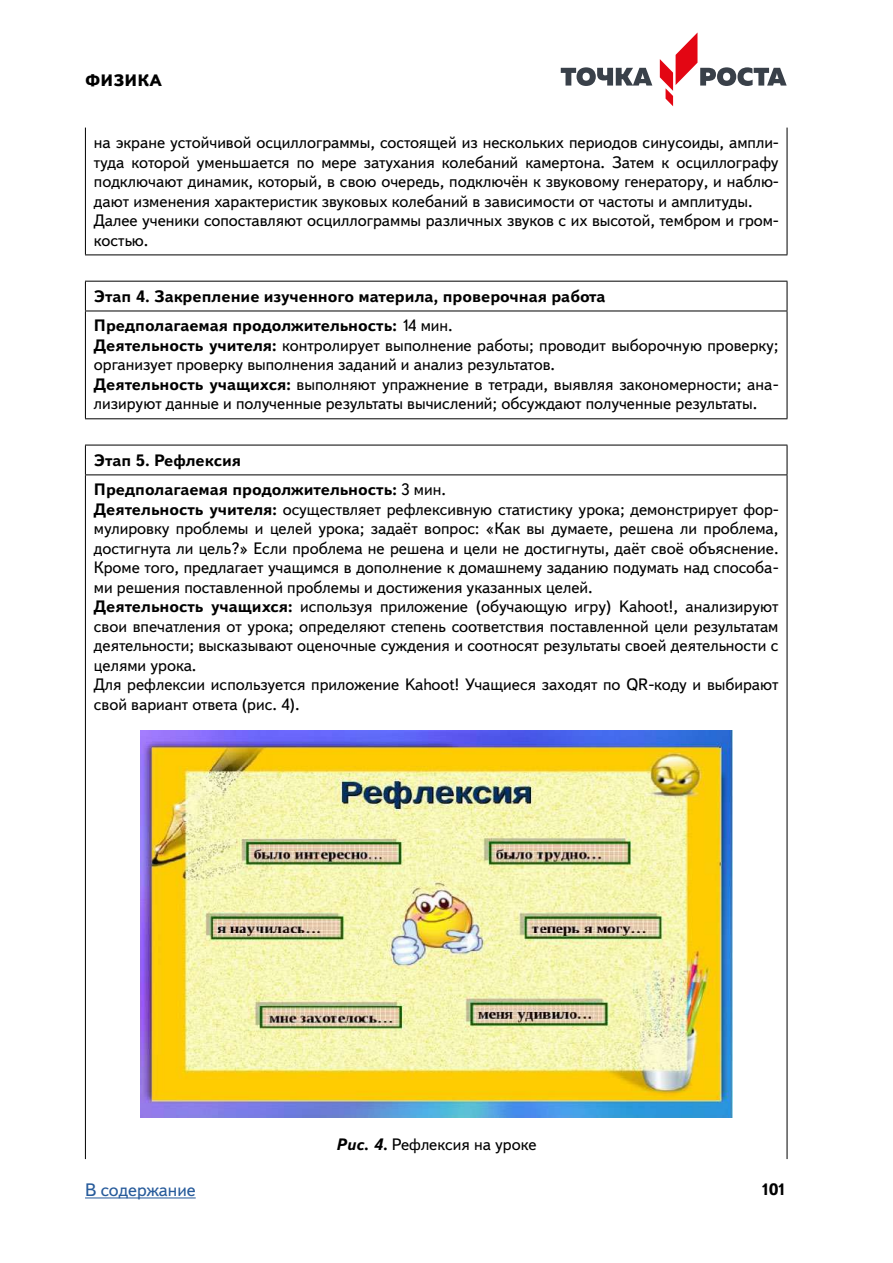
<style>
.page{position:relative;width:893px;height:1263px;background:#fff}
.page>*{position:absolute;margin:0;border:0;box-sizing:border-box;transform-origin:0 0}
.t1{font:18px "Textbook New";color:#275b9b}
.t2{font:16.5px/19.5px "Textbook New";color:#000}
.t3{font:700 16.5px/29.8px "Textbook New";color:#000}
.t4{font:800 16.5px "Textbook New";letter-spacing:.01em;color:#000}
.s1{font-weight:400}
.s2{font-weight:700}
.s3{font-weight:700;font-style:italic}
</style>
<div class="page">
<hr style="left:85px;top:1197px;width:111px;height:1px;background:#275b9b">
<svg style="left:561px;top:67px;width:91px;height:19px"></svg>
<svg style="left:660px;top:32px;width:127px;height:74px"></svg>
<hr style="left:85px;top:254px;width:702px;height:1px;background:#000">
<hr style="left:85px;top:128px;width:1px;height:126px;background:#000">
<hr style="left:787px;top:128px;width:1px;height:126px;background:#000">
<hr style="left:85px;top:281px;width:702px;height:1px;background:#000">
<svg style="left:85px;top:282px;width:1px;height:29px"></svg>
<svg style="left:787px;top:282px;width:1px;height:29px"></svg>
<hr style="left:85px;top:311px;width:702px;height:1px;background:#000">
<hr style="left:85px;top:311px;width:1px;height:107px;background:#000">
<hr style="left:787px;top:311px;width:1px;height:107px;background:#000">
<hr style="left:85px;top:418px;width:702px;height:1px;background:#000">
<hr style="left:85px;top:445px;width:702px;height:1px;background:#000">
<svg style="left:85px;top:445px;width:1px;height:29px"></svg>
<svg style="left:787px;top:445px;width:1px;height:29px"></svg>
<hr style="left:85px;top:475px;width:1px;height:684px;background:#000">
<hr style="left:787px;top:475px;width:1px;height:684px;background:#000">
<hr style="left:85px;top:474px;width:702px;height:1px;background:#000">
<img style="left:140px;top:730px;width:592px;height:387px">
<p class="t4" style="left:85px;top:70px;width:78px">ФИЗИКА</p>
<p class="t2" style="left:94px;top:133px;width:686px">на экране устойчивой осциллограммы, состоящей из нескольких периодов синусоиды, ампли&shy;туда которой уменьшается по мере затухания колебаний камертона. Затем к осциллографу подключают динамик, который, в свою очередь, подключён к звуковому генератору, и наблю&shy;дают изменения характеристик звуковых колебаний в зависимости от частоты и амплитуды.<br>Далее ученики сопоставляют осциллограммы различных звуков с их высотой, тембром и гром&shy;костью.</p>
<p class="t3" style="left:94px;top:281px;width:513px">Этап 4. Закрепление изученного материла, проверочная работа<br>Предполагаемая продолжительность: <span class="s1">14 мин.</span></p>
<p class="t2" style="left:94px;top:335px;width:686px"><span class="s2">Деятельность учителя:</span> контролирует выполнение работы; проводит выборочную проверку; организует проверку выполнения заданий и анализ результатов.<br><span class="s2">Деятельность учащихся:</span> выполняют упражнение в тетради, выявляя закономерности; ана&shy;лизируют данные и полученные результаты вычислений; обсуждают полученные результаты.</p>
<p class="t3" style="left:94px;top:445px;width:353px">Этап 5. Рефлексия<br>Предполагаемая продолжительность: <span class="s1">3 мин.</span></p>
<p class="t2" style="left:94px;top:499px;width:686px"><span class="s2">Деятельность учителя:</span> осуществляет рефлексивную статистику урока; демонстрирует фор&shy;мулировку проблемы и целей урока; задаёт вопрос: «Как вы думаете, решена ли проблема, достигнута ли цель?» Если проблема не решена и цели не достигнуты, даёт своё объяснение.<br>Кроме того, предлагает учащимся в дополнение к домашнему заданию подумать над способа&shy;ми решения поставленной проблемы и достижения указанных целей.<br><span class="s2">Деятельность учащихся:</span> используя приложение (обучающую игру) Kahoot!, анализируют свои впечатления от урока; определяют степень соответствия поставленной цели результатам деятельности; высказывают оценочные суждения и соотносят результаты своей деятельности с целями урока.<br>Для рефлексии используется приложение Kahoot! Учащиеся заходят по QR-коду и выбирают свой вариант ответа (рис. 4).</p>
<p class="t2" style="left:336px;top:1134px;width:202px"><span class="s3">Рис. 4.</span> Рефлексия на уроке</p>
<p class="t1" style="left:85px;top:1179px;width:112px">В содержание</p>
<p class="t3" style="left:760px;top:1174px;width:28px">101</p>
</div>
